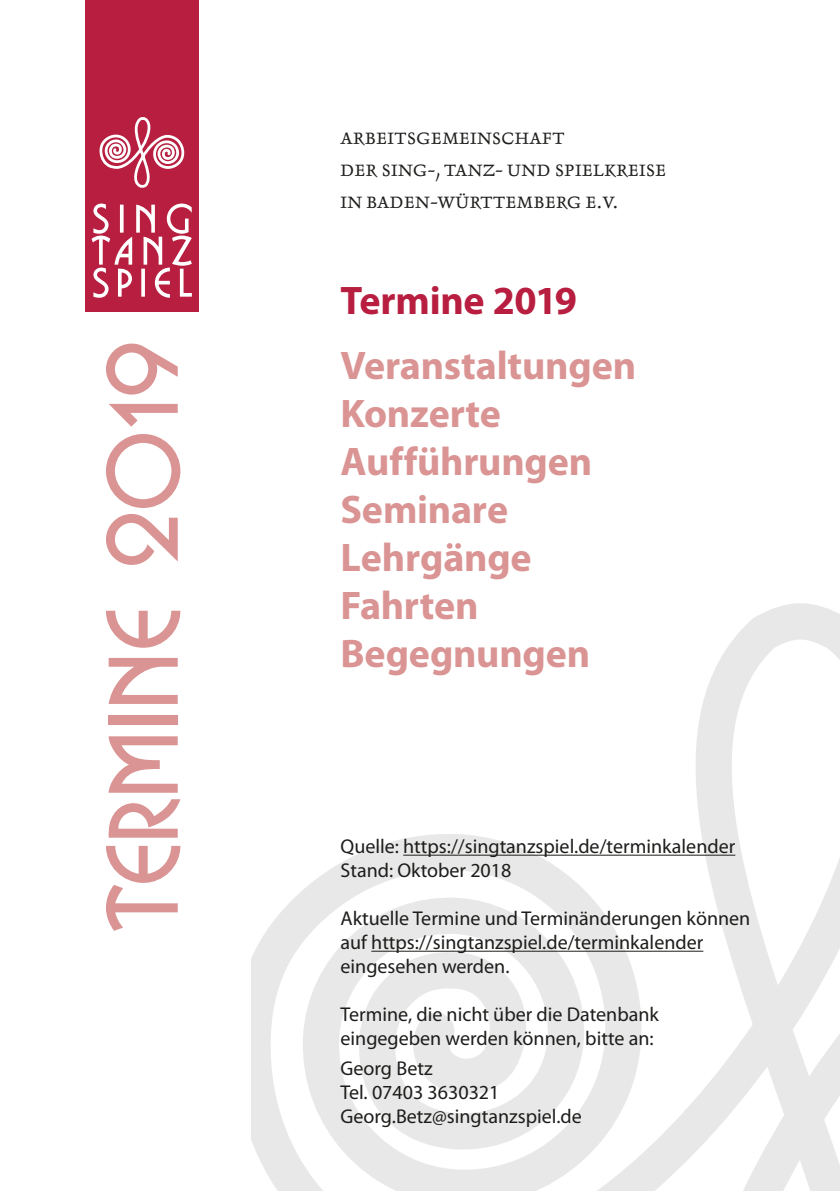
<style>
.page{position:relative;width:840px;height:1191px;background:#fff}
.page>*{position:absolute;margin:0;border:0;box-sizing:border-box;transform-origin:0 0}
.t1{font:92px "Bosanova";letter-spacing:.03em;color:#d99493}
.t2{font:700 40px/48px "Myriad Pro";letter-spacing:-.005em;color:#d99493}
.t3{font:700 40px "Myriad Pro";letter-spacing:-.01em;color:#b71e3f}
.t4{font:22px/32px "Delphin LT Std 1";letter-spacing:.02em;color:#1d1d1b}
.t5{font:20px/24px "Myriad Pro";color:#1d1d1b}
</style>
<div class="page">
<svg style="left:251px;top:603px;width:588px;height:588px"></svg>
<div style="left:85px;top:0;width:113px;height:312px;background:#b71e3f"></div>
<svg style="left:99px;top:117px;width:86px;height:70px"></svg>
<svg style="left:91px;top:203px;width:101px;height:95px"></svg>
<hr style="left:403px;top:854px;width:332px;height:1px;background:#1d1d1b">
<hr style="left:371px;top:950px;width:332px;height:1px;background:#1d1d1b">
<h1 class="t1" style="left:88px;top:932px;width:594px;rotate:-90deg">TERMINE 2019</h1>
<p class="t4" style="left:340px;top:122px;width:327px">ARBEITSGEMEINSCHAFT<br>DER SING-, TANZ- UND SPIELKREISE<br>IN BADEN-WÜRTTEMBERG E.V.</p>
<h2 class="t3" style="left:340px;top:274px;width:238px">Termine 2019</h2>
<h2 class="t2" style="left:340px;top:340px;width:297px">Veranstaltungen<br>Konzerte<br>Aufführungen<br>Seminare<br>Lehrgänge<br>Fahrten<br>Begegnungen</h2>
<p class="t5" style="left:340px;top:835px;width:396px">Quelle: https://singtanzspiel.de/terminkalender<br>Stand: Oktober 2018</p>
<p class="t5" style="left:340px;top:907px;width:411px">Aktuelle Termine und Terminänderungen können auf https://singtanzspiel.de/terminkalender eingesehen werden.</p>
<p class="t5" style="left:340px;top:1003px;width:320px">Termine, die nicht über die Datenbank eingegeben werden können, bitte an:</p>
<p class="t5" style="left:340px;top:1056px;width:243px">Georg Betz<br>Tel. 07403 3630321<br>Georg.Betz@singtanzspiel.de</p>
</div>
